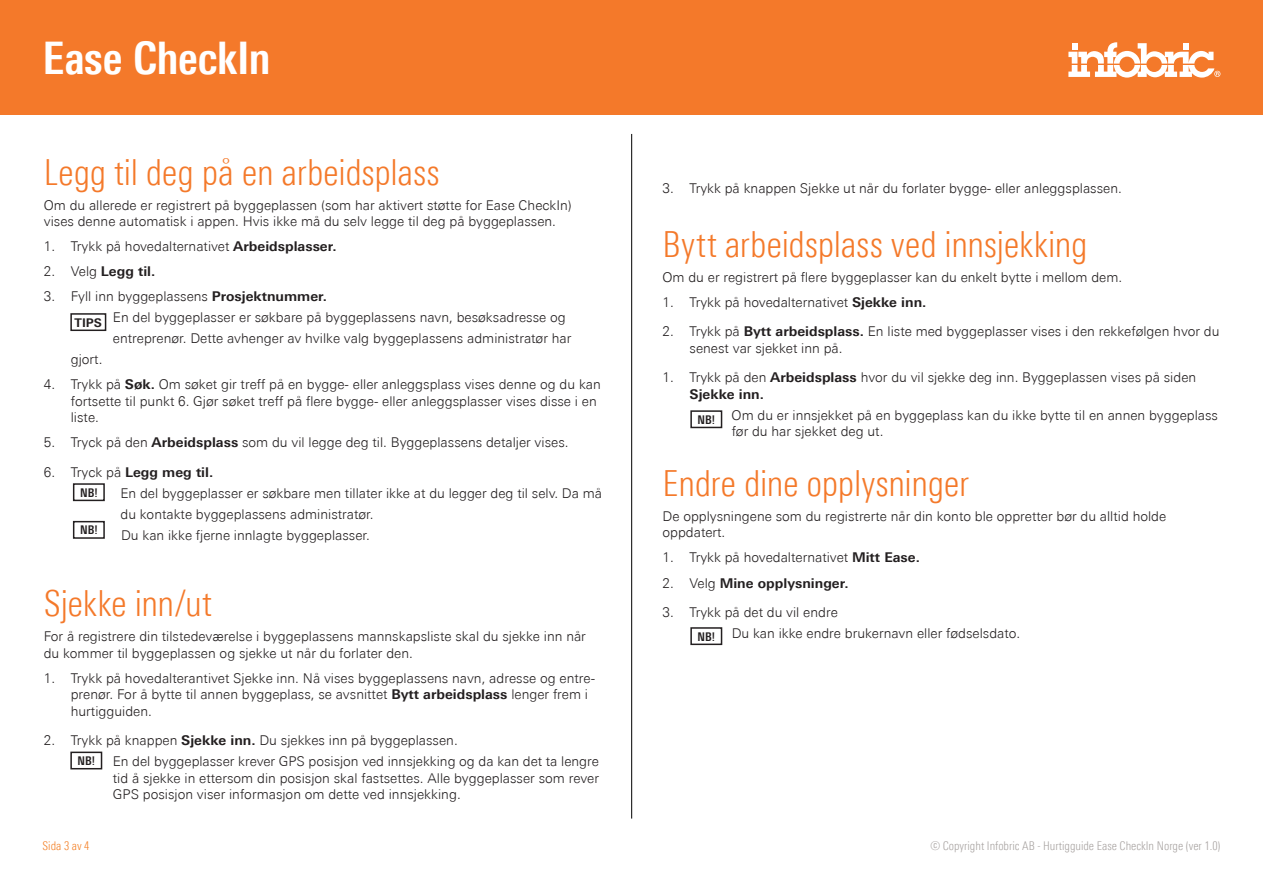
<style>
.page{position:relative;width:1263px;height:893px;background:#fff}
.page>*{position:absolute;margin:0;border:0;box-sizing:border-box;transform-origin:0 0}
.t1{font:700 condensed 45px "Univers Next Pro";letter-spacing:-.005em;color:#fff}
.t2{font:300 condensed 36px "Univers Next Pro";letter-spacing:-.01em;color:#f4792a}
.Text{font:300 13.5px/16.5px "Univers Next Pro";color:#231f20}
.t3{font:700 13.5px "Univers Next Pro";color:#231f20}
.Stycke_i_nummerlista{font:300 13.5px "Univers Next Pro";color:#231f20}
.t4{font:300 condensed 12px "Univers Next Pro";color:#a7a2a0}
.t5{font:700 condensed 12px "Univers Next Pro";color:#231f20}
.Sidnummer{font:300 condensed 12px "Univers Next Pro";color:#f48026}
.t6{font:700 12px "Univers Next Pro";color:#231f20}
.s1{font-weight:700}
.s2{font-weight:300}
</style>
<div class="page">
<div style="left:0;top:0;width:1263px;height:115px;background:#f4792a"></div>
<svg style="left:1068px;top:42px;width:152px;height:36px"></svg>
<div style="left:70px;top:313px;width:36px;height:18px;border:2px solid #231f20"></div>
<hr style="left:631px;top:134px;width:1px;height:685px;background:#000">
<div style="left:73px;top:483px;width:32px;height:18px;border:2px solid #231f20"></div>
<div style="left:73px;top:521px;width:32px;height:18px;border:2px solid #231f20"></div>
<div style="left:690px;top:410px;width:32px;height:18px;border:2px solid #231f20"></div>
<div style="left:690px;top:627px;width:32px;height:18px;border:2px solid #231f20"></div>
<div style="left:70px;top:752px;width:32px;height:17px;border:2px solid #231f20"></div>
<h1 class="t1" style="left:43px;top:32px;width:230px">Ease CheckIn</h1>
<p class="t2" style="left:44px;top:151px;width:398px">Legg til deg på en arbeidsplass</p>
<p class="Text" style="left:44px;top:197px;width:530px">Om du allerede er registrert på byggeplassen (som har aktivert støtte for Ease CheckIn) vises denne automatisk i appen. Hvis ikke må du selv legge til deg på byggeplassen.</p>
<p class="Text" style="left:44px;top:238px;width:294px">1. Trykk på hovedalternativet <span class="s1">Arbeidsplasser.</span></p>
<p class="t3" style="left:44px;top:263px;width:113px"><span class="s2">2. Velg</span> Legg til.</p>
<p class="Text" style="left:44px;top:288px;width:285px">3. Fyll inn byggeplassens <span class="s1">Prosjektnummer.</span></p>
<p class="Text" style="left:113px;top:309px;width:454px">En del byggeplasser er søkbare på byggeplassens navn, besøksadresse og</p>
<p class="Text" style="left:113px;top:330px;width:460px">entreprenør. Dette avhenger av hvilke valg byggeplassens administratør har</p>
<p class="Text" style="left:71px;top:351px;width:33px">gjort.</p>
<p class="Text" style="left:71px;top:376px;width:532px;text-indent:-27px">4. Trykk på <span class="s1">Søk.</span> Om søket gir treff på en bygge- eller anleggsplass vises denne og du kan fortsette til punkt 6. Gjør søket treff på flere bygge- eller anleggsplasser vises disse i en liste.</p>
<p class="Text" style="left:44px;top:434px;width:526px">5. Tryck på den <span class="s1">Arbeidsplass</span> som du vil legge deg til. Byggeplassens detaljer vises.</p>
<p class="Text" style="left:120px;top:461px;width:483px;line-height:21px;text-indent:-77px">6. Tryck på <span class="s1">Legg meg til.<br></span>En del byggeplasser er søkbare men tillater ikke at du legger deg til selv. Da må du kontakte byggeplassens administratør.</p>
<p class="Stycke_i_nummerlista" style="left:121px;top:527px;width:250px">Du kan ikke fjerne innlagte byggeplasser.</p>
<p class="t6" style="left:75px;top:315px;width:29px">TIPS</p>
<p class="t5" style="left:80px;top:485px;width:19px">NB!</p>
<p class="t5" style="left:80px;top:523px;width:19px">NB!</p>
<p class="t2" style="left:44px;top:583px;width:170px">Sjekke inn/ut</p>
<p class="Text" style="left:44px;top:628px;width:544px">For å registrere din tilstedeværelse i byggeplassens mannskapsliste skal du sjekke inn når du kommer til byggeplassen og sjekke ut når du forlater den.</p>
<p class="Text" style="left:71px;top:669px;width:526px;text-indent:-27px">1. Trykk på hovedalterantivet Sjekke inn. Nå vises byggeplassens navn, adresse og entre&shy;prenør. For å bytte til annen byggeplass, se avsnittet <span class="s1">Bytt arbeidsplass</span> lenger frem i hurtigguiden.</p>
<p class="Text" style="left:113px;top:730px;width:488px;line-height:21px;text-indent:-69px">2. Trykk på knappen <span class="s1">Sjekke inn.</span> Du sjekkes inn på byggeplassen.<br>En del byggeplasser krever GPS posisjon ved innsjekking og da kan det ta lengre</p>
<p class="Text" style="left:113px;top:769px;width:488px">tid å sjekke in ettersom din posisjon skal fastsettes. Alle byggeplasser som rever<br>GPS posisjon viser informasjon om dette ved innsjekking.</p>
<p class="t5" style="left:78px;top:754px;width:19px">NB!</p>
<p class="Sidnummer" style="left:43px;top:839px;width:49px">Sida 3 av 4</p>
<p class="Text" style="left:662px;top:180px;width:461px">3. Trykk på knappen Sjekke ut når du forlater bygge- eller anleggsplassen.</p>
<p class="t2" style="left:662px;top:224px;width:427px">Bytt arbeidsplass ved innsjekking</p>
<p class="Text" style="left:662px;top:269px;width:461px">Om du er registrert på flere byggeplasser kan du enkelt bytte i mellom dem.</p>
<p class="Text" style="left:662px;top:294px;width:265px">1. Trykk på hovedalternativet <span class="s1">Sjekke inn.</span></p>
<p class="Text" style="left:689px;top:323px;width:531px;text-indent:-27px">2. Trykk på <span class="s1">Bytt arbeidsplass.</span> En liste med byggeplasser vises i den rekkefølgen hvor du senest var sjekket inn på.</p>
<p class="Text" style="left:689px;top:369px;width:508px;text-indent:-27px">1. Trykk på den <span class="s1">Arbeidsplass</span> hvor du vil sjekke deg inn. Byggeplassen vises på siden<br><span class="s1">Sjekke inn.</span></p>
<p class="Text" style="left:732px;top:407px;width:488px">Om du er innsjekket på en byggeplass kan du ikke bytte til en annen byggeplass før du har sjekket deg ut.</p>
<p class="t2" style="left:662px;top:462px;width:308px">Endre dine opplysninger</p>
<p class="Text" style="left:662px;top:508px;width:505px">De opplysningene som du registrerte når din konto ble oppretter bør du alltid holde oppdatert.</p>
<p class="Text" style="left:662px;top:549px;width:259px">1. Trykk på hovedalternativet <span class="s1">Mitt Ease.</span></p>
<p class="t3" style="left:662px;top:575px;width:188px"><span class="s2">2. Velg</span> Mine opplysninger.</p>
<p class="Text" style="left:732px;top:602px;width:290px;line-height:21px;text-indent:-69px">3. Trykk på det du vil endre<br>Du kan ikke endre brukernavn eller fødselsdato.</p>
<p class="t5" style="left:697px;top:412px;width:19px">NB!</p>
<p class="t5" style="left:697px;top:629px;width:19px">NB!</p>
<p class="t4" style="left:930px;top:839px;width:291px">© Copyright Infobric AB - Hurtigguide Ease CheckIn Norge (ver 1.0)</p>
</div>
